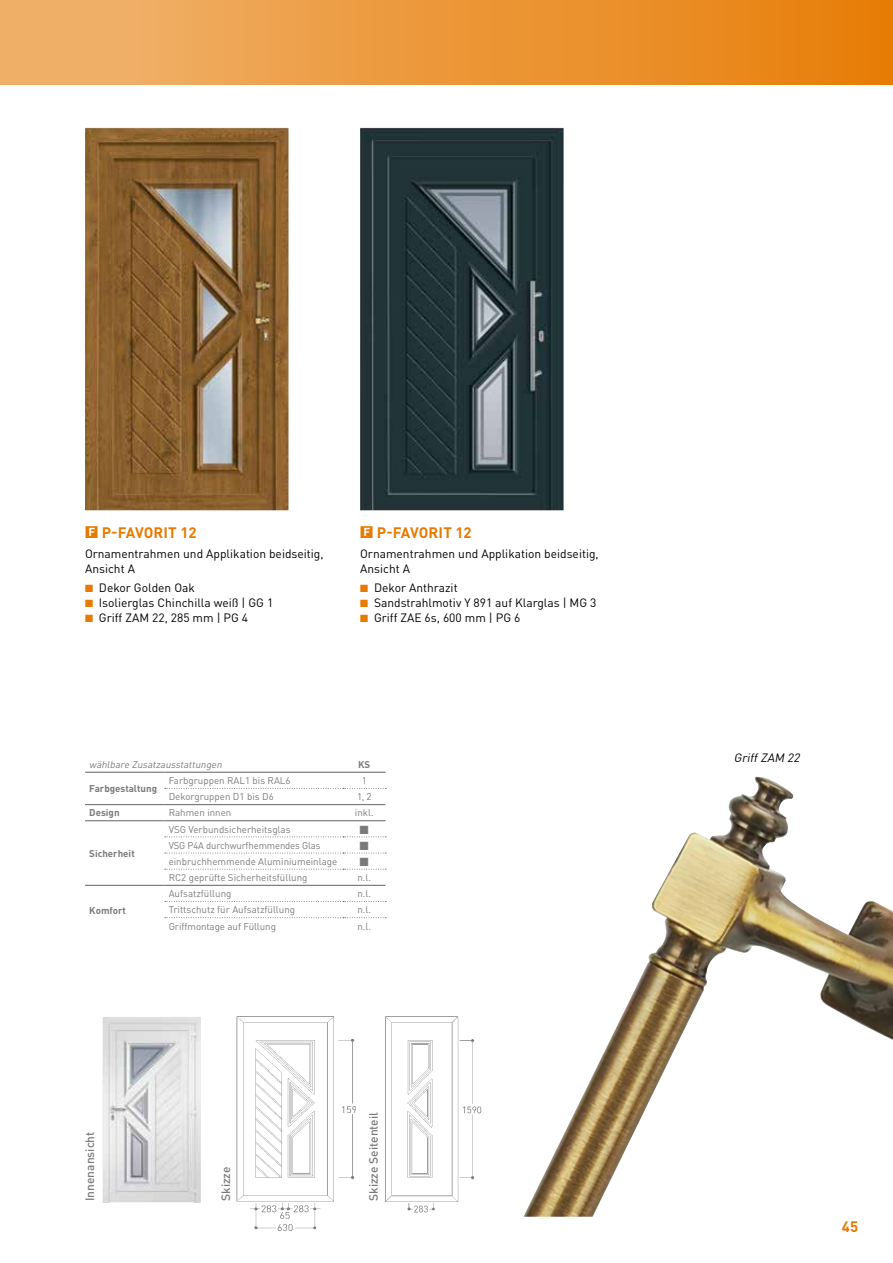
<style>
.page{position:relative;width:893px;height:1263px;background:#fff}
.page>*{position:absolute;margin:0;border:0;box-sizing:border-box;transform-origin:0 0}
.t1{font:700 15px "DIN Pro";color:#e77a00}
.t2{font:12px/15px "DIN Pro";color:#000}
.t3{font:500 12px "DIN Pro";color:#7a7b7a}
.t4{font:italic 12px "DIN Pro";color:#000}
.t5{font:12px "European Pi Three";color:#7a7b7a}
.t6{font:9.75px "DIN Pro";color:#7a7b7a}
.t7{font:700 9.75px "DIN Pro";color:#7a7b7a}
.t8{font:italic 9.75px "DIN Pro";color:#7a7b7a}
.s1{font-size:11.4px;color:#fff}
.s2{color:#e77a00}
</style>
<div class="page">
<img style="left:360px;top:128px;width:204px;height:382px">
<img style="left:85px;top:128px;width:203px;height:382px">
<img style="left:103px;top:1017px;width:98px;height:186px">
<img style="left:236px;top:1016px;width:120px;height:216px">
<img style="left:385px;top:1016px;width:97px;height:197px">
<svg style="left:165px;top:788px;width:221px;height:1px"></svg>
<hr style="left:85px;top:804px;width:79px;height:1px;background:#7a7b7a">
<hr style="left:85px;top:820px;width:79px;height:1px;background:#7a7b7a">
<hr style="left:164px;top:804px;width:179px;height:1px;background:#7a7b7a">
<hr style="left:164px;top:820px;width:179px;height:1px;background:#7a7b7a">
<hr style="left:343px;top:804px;width:43px;height:1px;background:#7a7b7a">
<hr style="left:343px;top:820px;width:43px;height:1px;background:#7a7b7a">
<svg style="left:165px;top:836px;width:221px;height:1px"></svg>
<svg style="left:165px;top:853px;width:221px;height:1px"></svg>
<svg style="left:165px;top:869px;width:221px;height:1px"></svg>
<hr style="left:85px;top:885px;width:79px;height:1px;background:#7a7b7a">
<hr style="left:164px;top:885px;width:179px;height:1px;background:#7a7b7a">
<hr style="left:343px;top:885px;width:43px;height:1px;background:#7a7b7a">
<svg style="left:165px;top:901px;width:221px;height:1px"></svg>
<svg style="left:165px;top:917px;width:221px;height:1px"></svg>
<hr style="left:85px;top:772px;width:79px;height:1px;background:#7a7b7a">
<hr style="left:164px;top:772px;width:179px;height:1px;background:#7a7b7a">
<hr style="left:343px;top:772px;width:43px;height:1px;background:#7a7b7a">
<img style="left:523px;top:777px;width:370px;height:440px">
<div style="left:0;top:0;width:893px;height:85px;background:linear-gradient(to right,#f1b46f,#e77e08)"></div>
<h1 class="t1" style="left:85px;top:523px;width:113px">■<span class="s1">F</span> P-FAVORIT 12</h1>
<p class="t2" style="left:85px;top:545px;width:240px">Ornamentrahmen und Applikation beidseitig,<br>Ansicht A</p>
<p class="t2" style="left:85px;top:579px;width:111px"><span class="s2">■</span> Dekor Golden Oak</p>
<p class="t2" style="left:85px;top:594px;width:190px"><span class="s2">■</span> Isolierglas Chinchilla weiß | GG 1</p>
<p class="t2" style="left:85px;top:609px;width:165px"><span class="s2">■</span> Griff ZAM 22, 285 mm | PG 4</p>
<h1 class="t1" style="left:360px;top:523px;width:113px">■<span class="s1">F</span> P-FAVORIT 12</h1>
<p class="t2" style="left:360px;top:545px;width:240px">Ornamentrahmen und Applikation beidseitig,<br>Ansicht A</p>
<p class="t2" style="left:360px;top:579px;width:99px"><span class="s2">■</span> Dekor Anthrazit</p>
<p class="t2" style="left:360px;top:594px;width:238px"><span class="s2">■</span> Sandstrahlmotiv Y 891 auf Klarglas | MG 3</p>
<p class="t2" style="left:360px;top:609px;width:162px"><span class="s2">■</span> Griff ZAE 6s, 600 mm | PG 6</p>
<p class="t8" style="left:89px;top:757px;width:136px">wählbare Zusatzausstattungen</p>
<p class="t7" style="left:358px;top:757px;width:14px">KS</p>
<p class="t7" style="left:89px;top:782px;width:69px">Farbgestaltung</p>
<p class="t6" style="left:169px;top:774px;width:123px">Farbgruppen RAL1 bis RAL6</p>
<p class="t6" style="left:362px;top:774px;width:7px">1</p>
<p class="t6" style="left:169px;top:790px;width:107px">Dekorgruppen D1 bis D6</p>
<p class="t6" style="left:357px;top:790px;width:16px">1, 2</p>
<p class="t7" style="left:89px;top:806px;width:32px">Design</p>
<p class="t6" style="left:169px;top:806px;width:64px">Rahmen innen</p>
<p class="t6" style="left:355px;top:806px;width:20px">inkl.</p>
<p class="t7" style="left:89px;top:847px;width:47px">Sicherheit</p>
<p class="t6" style="left:169px;top:822px;width:123px">VSG Verbundsicherheitsglas</p>
<p class="t5" style="left:359px;top:821px;width:12px">L</p>
<p class="t6" style="left:169px;top:838px;width:153px">VSG P4A durchwurfhemmendes Glas</p>
<p class="t5" style="left:359px;top:837px;width:12px">L</p>
<p class="t6" style="left:169px;top:855px;width:170px">einbruchhemmende Aluminiumeinlage</p>
<p class="t5" style="left:359px;top:854px;width:12px">L</p>
<p class="t6" style="left:169px;top:871px;width:140px">RC2 geprüfte Sicherheitsfüllung</p>
<p class="t6" style="left:357px;top:871px;width:15px">n.l.</p>
<p class="t7" style="left:89px;top:903px;width:38px">Komfort</p>
<p class="t6" style="left:169px;top:887px;width:64px">Aufsatzfüllung</p>
<p class="t6" style="left:357px;top:887px;width:15px">n.l.</p>
<p class="t6" style="left:169px;top:903px;width:128px">Trittschutz für Aufsatzfüllung</p>
<p class="t6" style="left:357px;top:903px;width:15px">n.l.</p>
<p class="t6" style="left:169px;top:919px;width:109px">Griffmontage auf Füllung</p>
<p class="t6" style="left:357px;top:919px;width:15px">n.l.</p>
<p class="t3" style="left:82px;top:1201px;width:71px;rotate:-90deg">Innenansicht</p>
<p class="t3" style="left:218px;top:1201px;width:36px;rotate:-90deg">Skizze</p>
<p class="t3" style="left:365px;top:1201px;width:90px;rotate:-90deg">Skizze Seitenteil</p>
<p class="t4" style="left:734px;top:750px;width:70px">GriffZAM 22</p>
<h1 class="t1" style="left:842px;top:1216px;width:18px">45</h1>
</div>
